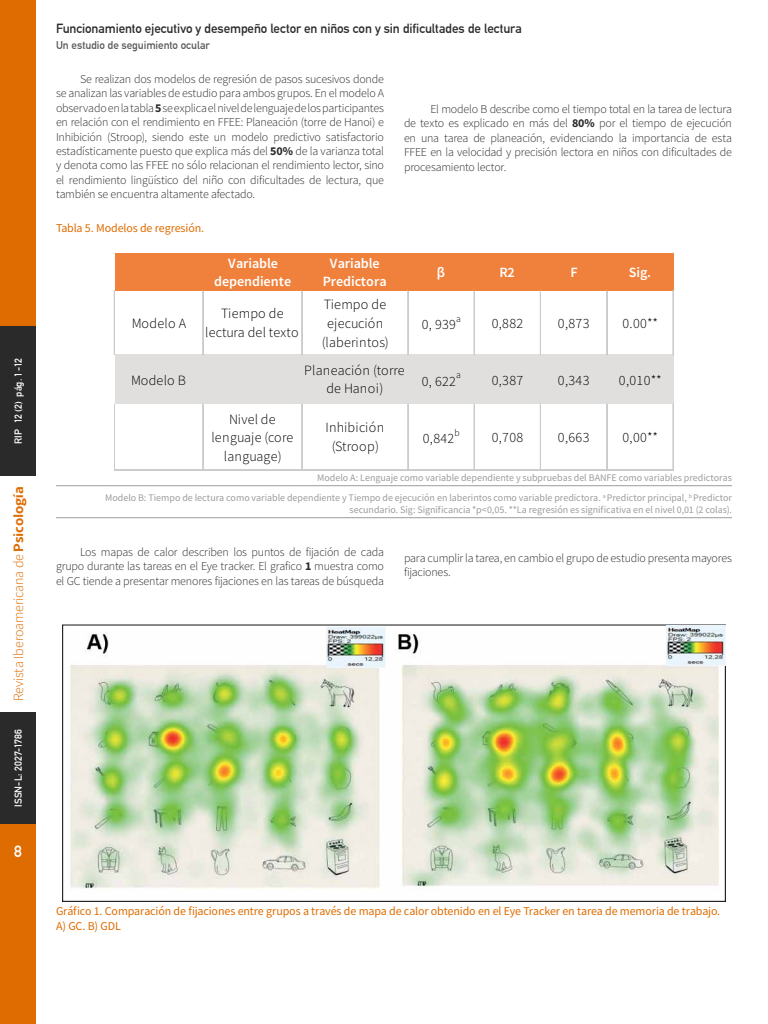
<style>
.page{position:relative;width:768px;height:1024px;background:#fff}
.page>*{position:absolute;margin:0;border:0;box-sizing:border-box;transform-origin:0 0}
.t1{font:700 16px "DIN Alternate";color:#fff}
.t2{font:300 14.2px/18.6px "Source Sans Pro";letter-spacing:.02em;color:#000;text-align:center}
.t3{font:600 14.2px/18.6px "Source Sans Pro";letter-spacing:-.005em;color:#fff;text-align:center}
.t4{font:300 14px "Source Sans Pro";letter-spacing:-.01em;color:#df6c01}
.t5{font:700 13px "DIN Alternate";letter-spacing:-.005em;color:#2a2a2a}
.t6{font:300 12px/14.4px "Source Sans Pro";letter-spacing:-.015em;color:#2a2a2a;text-align:justify}
.t7{font:12px/14.4px "Source Sans Pro";letter-spacing:-.01em;color:#df6c01}
.t8{font:700 11.1px "DIN Alternate";color:#5a5a5a}
.t9{font:10px/20px "Source Sans Pro";color:#9c9c9c;text-align:right}
.t10{font:700 10px "DIN Alternate";letter-spacing:.01em;color:#fff}
.t11{font:300 9.7px "Source Sans Pro";color:#000}
.s1{font-family:"Amble";font-weight:700}
.s2{font-weight:700}
</style>
<div class="page">
<hr style="left:56px;top:485px;width:676px;height:1px;background:#9c9c9c">
<hr style="left:56px;top:517px;width:676px;height:1px;background:#9c9c9c">
<div style="left:115px;top:254px;width:559px;height:37px;background:#f0813c"></div>
<div style="left:115px;top:355px;width:559px;height:49px;background:#e0dfde"></div>
<hr style="left:114px;top:291px;width:1px;height:64px;background:#cacccc">
<hr style="left:202px;top:291px;width:1px;height:64px;background:#cacccc">
<hr style="left:203px;top:291px;width:1px;height:64px;background:#cacccc">
<hr style="left:301px;top:291px;width:1px;height:64px;background:#cacccc">
<hr style="left:302px;top:291px;width:1px;height:64px;background:#cacccc">
<hr style="left:408px;top:291px;width:1px;height:64px;background:#cacccc">
<hr style="left:474px;top:291px;width:1px;height:64px;background:#cacccc">
<hr style="left:540px;top:291px;width:1px;height:64px;background:#cacccc">
<hr style="left:606px;top:291px;width:1px;height:64px;background:#cacccc">
<hr style="left:607px;top:291px;width:1px;height:64px;background:#cacccc">
<hr style="left:673px;top:291px;width:1px;height:64px;background:#cacccc">
<hr style="left:114px;top:404px;width:1px;height:66px;background:#cacccc">
<hr style="left:202px;top:404px;width:1px;height:66px;background:#cacccc">
<hr style="left:203px;top:404px;width:1px;height:66px;background:#cacccc">
<hr style="left:301px;top:404px;width:1px;height:66px;background:#cacccc">
<hr style="left:302px;top:404px;width:1px;height:66px;background:#cacccc">
<hr style="left:408px;top:404px;width:1px;height:66px;background:#cacccc">
<hr style="left:474px;top:404px;width:1px;height:66px;background:#cacccc">
<hr style="left:540px;top:404px;width:1px;height:66px;background:#cacccc">
<hr style="left:606px;top:404px;width:1px;height:66px;background:#cacccc">
<hr style="left:607px;top:404px;width:1px;height:66px;background:#cacccc">
<hr style="left:673px;top:404px;width:1px;height:66px;background:#cacccc">
<hr style="left:114px;top:469px;width:560px;height:1px;background:#cacccc">
<hr style="left:114px;top:470px;width:560px;height:1px;background:#cacccc">
<img style="left:63px;top:624px;width:662px;height:278px">
<img style="left:326px;top:627px;width:59px;height:40px">
<img style="left:666px;top:626px;width:59px;height:39px">
<div style="left:0;top:712px;width:36px;height:312px;background:#df6c01"></div>
<div style="left:0;top:0;width:36px;height:476px;background:#df6c01"></div>
<div style="left:0;top:326px;width:36px;height:150px;background:#2a2a2a"></div>
<div style="left:0;top:712px;width:36px;height:112px;background:#2a2a2a"></div>
<p class="t10" style="left:11px;top:444px;width:88px;rotate:-90deg">RIP 12 (2) pág. 1-12</p>
<p class="t4" style="left:10px;top:701px;width:216px;rotate:-90deg">Revista Iberoamericana de <span class="s1">Psicología</span></p>
<p class="t10" style="left:11px;top:807px;width:79px;rotate:-90deg">ISSN-L: 2027-1786</p>
<h1 class="t1" style="left:14px;top:839px;width:9px">8</h1>
<p class="t5" style="left:56px;top:19px;width:467px">Funcionamiento ejecutivo y desempeño lector en niños con y sin dificultades de lectura</p>
<p class="t8" style="left:56px;top:36px;width:155px">Un estudio de seguimiento ocular</p>
<p class="t6" style="left:56px;top:72px;width:330px;text-indent:24px">Se realizan dos modelos de regresión de pasos sucesivos donde se analizan las variables de estudio para ambos grupos. En el modelo A observado en la tabla <span class="s2">5</span> se explica el nivel de lenguaje de los participantes en relación con el rendimiento en FFEE: Planeación (torre de Hanoi) e Inhibición (Stroop), siendo este un modelo predictivo satisfactorio estadísticamente puesto que explica más del <span class="s2">50%</span> de la varianza total y denota como las FFEE no sólo relacionan el rendimiento lector, sino el rendimiento lingüístico del niño con dificultades de lectura, que también se encuentra altamente afectado.</p>
<p class="t7" style="left:56px;top:221px;width:150px">Tabla 5. Modelos de regresión.</p>
<p class="t3" style="left:214px;top:254px;width:79px">Variable dependiente</p>
<p class="t3" style="left:323px;top:254px;width:65px">Variable<br>Predictora</p>
<p class="t3" style="left:437px;top:263px;width:10px">β</p>
<p class="t3" style="left:500px;top:263px;width:17px">R2</p>
<p class="t3" style="left:570px;top:263px;width:9px">F</p>
<p class="t3" style="left:629px;top:263px;width:24px">Sig.</p>
<p class="t2" style="left:132px;top:314px;width:56px">Modelo A</p>
<p class="t2" style="left:205px;top:304px;width:95px">Tiempo de lectura del texto</p>
<p class="t2" style="left:322px;top:295px;width:68px">Tiempo de ejecución (laberintos)</p>
<p class="t6" style="left:404px;top:102px;width:330px;text-indent:26px">El modelo B describe como el tiempo total en la tarea de lectura de texto es explicado en más del <span class="s2">80%</span> por el tiempo de ejecución en una tarea de planeación, evidenciando la importancia de esta FFEE en la velocidad y precisión lectora en niños con dificultades de procesamiento lector.</p>
<p class="t11" style="left:456px;top:313px;width:6px">a</p>
<p class="t2" style="left:492px;top:314px;width:33px">0,882</p>
<p class="t2" style="left:558px;top:314px;width:33px">0,873</p>
<p class="t2" style="left:622px;top:314px;width:37px">0.00**</p>
<p class="t2" style="left:422px;top:315px;width:36px">0, 939</p>
<p class="t2" style="left:131px;top:371px;width:57px">Modelo B</p>
<p class="t2" style="left:304px;top:361px;width:102px">Planeación (torre de Hanoi)</p>
<p class="t11" style="left:456px;top:369px;width:6px">a</p>
<p class="t2" style="left:492px;top:371px;width:33px">0,387</p>
<p class="t2" style="left:558px;top:371px;width:33px">0,343</p>
<p class="t2" style="left:619px;top:371px;width:44px">0,010**</p>
<p class="t2" style="left:422px;top:372px;width:36px">0, 622</p>
<p class="t2" style="left:211px;top:410px;width:84px">Nivel de lenguaje (core language)</p>
<p class="t2" style="left:325px;top:418px;width:60px">Inhibición (Stroop)</p>
<p class="t11" style="left:455px;top:427px;width:7px">b</p>
<p class="t2" style="left:492px;top:428px;width:33px">0,708</p>
<p class="t2" style="left:558px;top:428px;width:33px">0,663</p>
<p class="t2" style="left:622px;top:428px;width:37px">0,00**</p>
<p class="t9" style="left:105px;top:468px;width:628px">Modelo A: Lenguaje como variable dependiente y subpruebas del BANFE como variables predictoras<br>Modelo B: Tiempo de lectura como variable dependiente y Tiempo de ejecución en laberintos como variable predictora. <sup>a</sup> Predictor principal, <sup>b</sup> Predictor</p>
<p class="t9" style="left:349px;top:500px;width:384px">secundario. Sig: Significancia *p&lt;0,05. **La regresión es significativa en el nivel 0,01 (2 colas).</p>
<p class="t2" style="left:423px;top:429px;width:33px">0,842</p>
<p class="t6" style="left:56px;top:545px;width:330px;text-indent:24px">Los mapas de calor describen los puntos de fijación de cada grupo durante las tareas en el Eye tracker. El grafico <span class="s2">1</span> muestra como el GC tiende a presentar menores fijaciones en las tareas de búsqueda</p>
<p class="t6" style="left:404px;top:551px;width:330px">para cumplir la tarea, en cambio el grupo de estudio presenta mayores fijaciones.</p>
<p class="t7" style="left:56px;top:904px;width:666px">Gráfico 1. Comparación de fijaciones entre grupos a través de mapa de calor obtenido en el Eye Tracker en tarea de memoria de trabajo.<br>A) GC. B) GDL</p>
</div>
